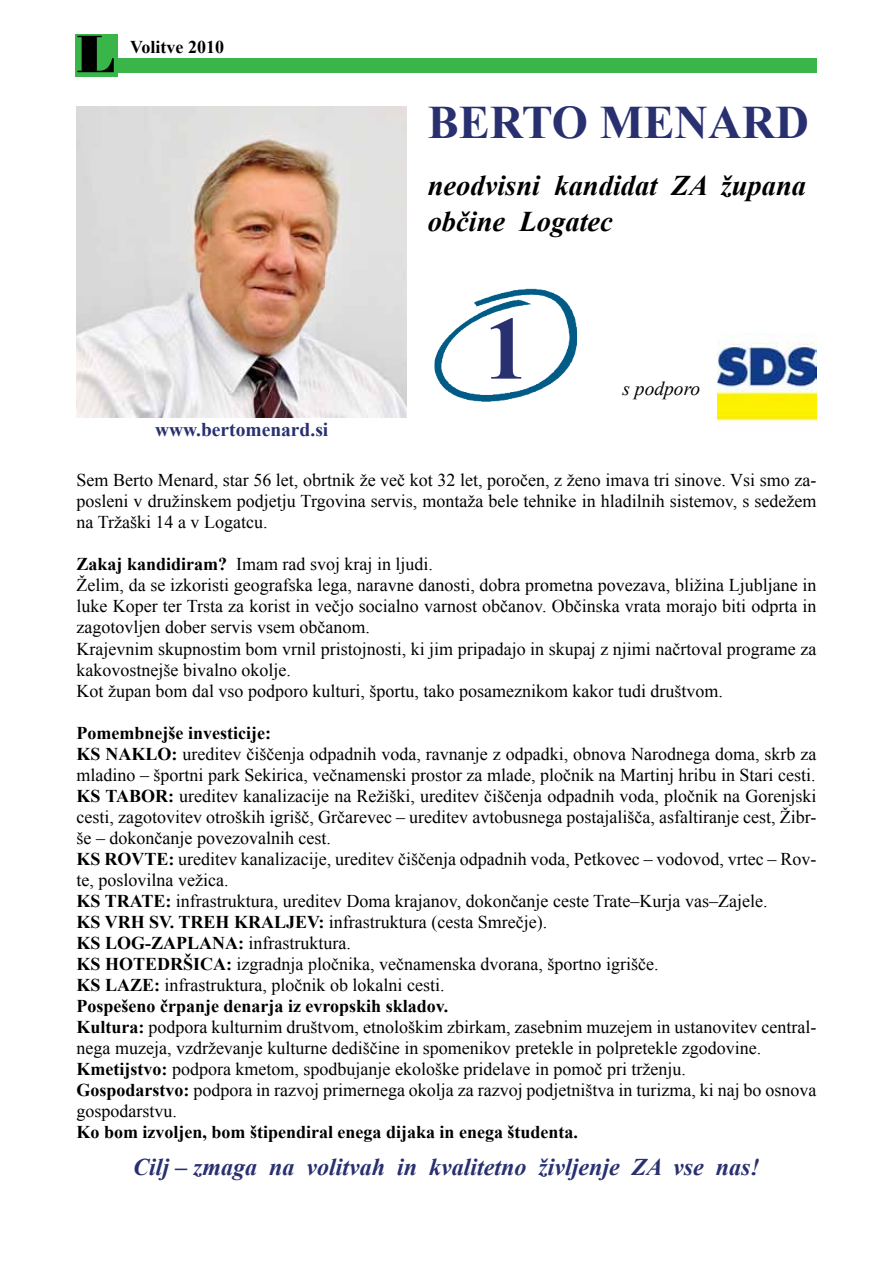
<style>
.page{position:relative;width:893px;height:1263px;background:#fff}
.page>*{position:absolute;margin:0;border:0;box-sizing:border-box;transform-origin:0 0}
.t1{font:700 89.7px "Times New Roman";color:#283070;scale:.96 1}
.t2{font:52.5px "Poster Bodoni BT";color:#000}
.t3{font:700 46.5px "Times New Roman";color:#283070}
.t4{font:italic 700 28.5px/36px "Times New Roman";color:#000}
.t5{font:italic 700 24px "Times New Roman";color:#283070}
.t6{font:700 19.5px "Times New Roman";color:#283070}
.t7{font:italic 19.5px "Times New Roman";color:#000}
.t8{font:18px/21px "Times New Roman";color:#000}
.t9{font:700 18px "Times New Roman";color:#000}
.s1{font-weight:700}
</style>
<div class="page">
<div style="left:75px;top:34px;width:42px;height:43px;background:#39b54a"></div>
<div style="left:117px;top:58px;width:699px;height:14px;background:#39b54a"></div>
<img style="left:77px;top:106px;width:329px;height:311px">
<img style="left:717px;top:333px;width:99px;height:88px">
<img style="left:434px;top:288px;width:144px;height:114px">
<h2 class="t2" style="left:76px;top:22px;width:40px">L</h2>
<p class="t9" style="left:130px;top:34px;width:95px">Volitve 2010</p>
<p class="t6" style="left:155px;top:416px;width:175px">www.bertomenard.si</p>
<h3 class="t3" style="left:428px;top:90px;width:383px">BERTO MENARD</h3>
<h3 class="t4" style="left:428px;top:167px;width:380px">neodvisni kandidat ZA župana občine Logatec</h3>
<h1 class="t1" style="left:485px;top:287px;width:46px">1</h1>
<p class="t7" style="left:622px;top:375px;width:79px">s podporo</p>
<p class="t8" style="left:77px;top:470px;width:741px;text-align:justify">Sem Berto Menard, star 56 let, obrtnik že več kot 32 let, poročen, z ženo imava tri sinove. Vsi smo za&shy;posleni v družinskem podjetju Trgovina servis, montaža bele tehnike in hladilnih sistemov, s sedežem na Tržaški 14 a v Logatcu.</p>
<p class="t8" style="left:77px;top:554px;width:741px"><span class="s1">Zakaj kandidiram?</span> Imam rad svoj kraj in ljudi.<br>Želim, da se izkoristi geografska lega, naravne danosti, dobra prometna povezava, bližina Ljubljane in luke Koper ter Trsta za korist in večjo socialno varnost občanov. Občinska vrata morajo biti odprta in zagotovljen dober servis vsem občanom.<br>Krajevnim skupnostim bom vrnil pristojnosti, ki jim pripadajo in skupaj z njimi načrtoval programe za kakovostnejše bivalno okolje.<br>Kot župan bom dal vso podporo kulturi, športu, tako posameznikom kakor tudi društvom.</p>
<p class="t8" style="left:77px;top:722px;width:741px"><span class="s1">Pomembnejše investicije:<br>KS NAKLO:</span> ureditev čiščenja odpadnih voda, ravnanje z odpadki, obnova Narodnega doma, skrb za mladino – športni park Sekirica, večnamenski prostor za mlade, pločnik na Martinj hribu in Stari cesti.<br><span class="s1">KS TABOR:</span> ureditev kanalizacije na Režiški, ureditev čiščenja odpadnih voda, pločnik na Gorenjski cesti, zagotovitev otroških igrišč, Grčarevec – ureditev avtobusnega postajališča, asfaltiranje cest, Žibr&shy;še – dokončanje povezovalnih cest.<br><span class="s1">KS ROVTE:</span> ureditev kanalizacije, ureditev čiščenja odpadnih voda, Petkovec – vodovod, vrtec – Rov&shy;te, poslovilna vežica.<br><span class="s1">KS TRATE:</span> infrastruktura, ureditev Doma krajanov, dokončanje ceste Trate–Kurja vas–Zajele.<br><span class="s1">KS VRH SV. TREH KRALJEV:</span> infrastruktura (cesta Smrečje).<br><span class="s1">KS LOG-ZAPLANA:</span> infrastruktura.<br><span class="s1">KS HOTEDRŠICA:</span> izgradnja pločnika, večnamenska dvorana, športno igrišče.<br><span class="s1">KS LAZE:</span> infrastruktura, pločnik ob lokalni cesti.<br><span class="s1">Pospešeno črpanje denarja iz evropskih skladov.<br>Kultura:</span> podpora kulturnim društvom, etnološkim zbirkam, zasebnim muzejem in ustanovitev central&shy;nega muzeja, vzdrževanje kulturne dediščine in spomenikov pretekle in polpretekle zgodovine.<br><span class="s1">Kmetijstvo:</span> podpora kmetom, spodbujanje ekološke pridelave in pomoč pri trženju.<br><span class="s1">Gospodarstvo:</span> podpora in razvoj primernega okolja za razvoj podjetništva in turizma, ki naj bo osnova gospodarstvu.</p>
<p class="t9" style="left:77px;top:1119px;width:503px">Ko bom izvoljen, bom štipendiral enega dijaka in enega študenta.</p>
<h3 class="t5" style="left:133px;top:1150px;width:628px">Cilj – zmaga na volitvah in kvalitetno življenje ZA vse nas!</h3>
</div>
